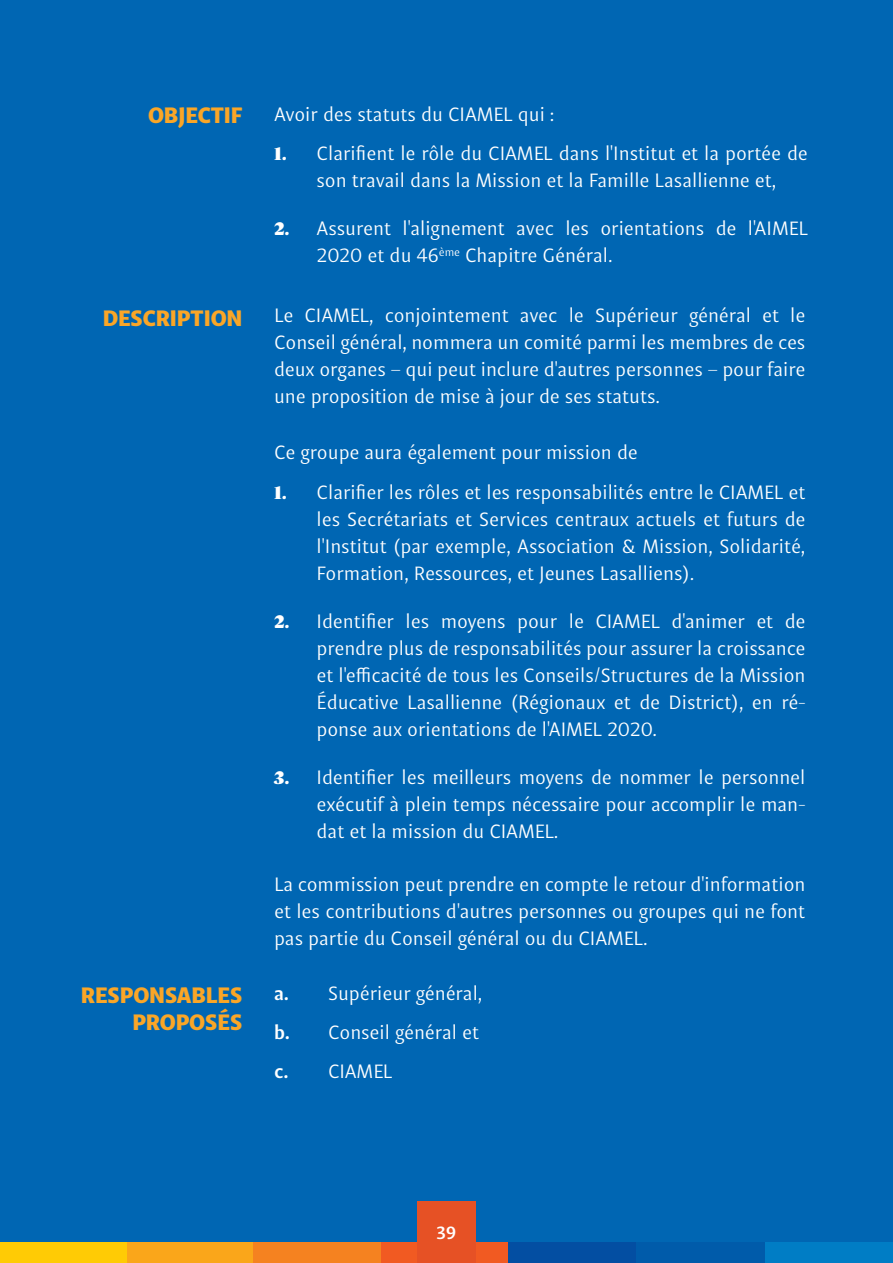
<style>
.page{position:relative;width:893px;height:1263px;background:#0066b3}
.page>*{position:absolute;margin:0;border:0;box-sizing:border-box;transform-origin:0 0}
.t1{font:900 22.5px/27px "Indivisa Text Sans";color:#faa627;text-align:right}
.t2{font:19.5px/27px "Indivisa Text Sans";letter-spacing:-.005em;color:#fff;text-align:justify}
.t3{font:700 18px "Indivisa Text Sans";color:#fff}
.s1{font-family:"Indivisa Display Serif";font-weight:800}
.s2{font-weight:700}
</style>
<div class="page">
<div style="left:0;top:1242px;width:128px;height:21px;background:#ffcb05"></div>
<div style="left:128px;top:1242px;width:128px;height:21px;background:#faa61a"></div>
<div style="left:254px;top:1242px;width:128px;height:21px;background:#f58220"></div>
<div style="left:382px;top:1242px;width:128px;height:21px;background:#f15a22"></div>
<div style="left:509px;top:1242px;width:128px;height:21px;background:#034ea2"></div>
<div style="left:637px;top:1242px;width:128px;height:21px;background:#005baa"></div>
<div style="left:765px;top:1242px;width:128px;height:21px;background:#007dc5"></div>
<div style="left:417px;top:1201px;width:59px;height:62px;background:#e65125"></div>
<p class="t1" style="left:148px;top:100px;width:96px">OBJECTIF</p>
<p class="t2" style="left:274px;top:99px;width:282px">Avoir des statuts du CIAMEL qui :</p>
<p class="t2" style="left:274px;top:138px;width:535px;text-align:center"><span class="s1">1.</span> Clarifient le rôle du CIAMEL dans l'Institut et la portée de son travail dans la Mission et la Famille Lasallienne et,</p>
<p class="t2" style="left:317px;top:214px;width:493px;text-indent:-43px"><span class="s1">2.</span> Assurent l'alignement avec les orientations de l'AIMEL<br>2020 et du 46<sup>ème</sup> Chapitre Général.</p>
<p class="t1" style="left:103px;top:302px;width:141px">DESCRIPTION</p>
<p class="t2" style="left:274px;top:301px;width:533px">Le CIAMEL, conjointement avec le Supérieur général et le Conseil général, nommera un comité parmi les membres de ces deux organes – qui peut inclure d'autres personnes – pour faire une proposition de mise à jour de ses statuts.</p>
<p class="t2" style="left:274px;top:438px;width:365px">Ce groupe aura également pour mission de</p>
<p class="t2" style="left:317px;top:477px;width:490px;text-indent:-43px"><span class="s1">1.</span> Clarifier les rôles et les responsabilités entre le CIAMEL et les Secrétariats et Services centraux actuels et futurs de l'Institut (par exemple, Association &amp; Mission, Solidarité, Formation, Ressources, et Jeunes Lasalliens).</p>
<p class="t2" style="left:317px;top:607px;width:490px;text-indent:-43px"><span class="s1">2.</span> Identifier les moyens pour le CIAMEL d'animer et de prendre plus de responsabilités pour assurer la croissance et l'efficacité de tous les Conseils/Structures de la Mission Éducative Lasallienne (Régionaux et de District), en ré&shy;ponse aux orientations de l'AIMEL 2020.</p>
<p class="t2" style="left:317px;top:763px;width:490px;text-indent:-43px"><span class="s1">3.</span> Identifier les meilleurs moyens de nommer le personnel exécutif à plein temps nécessaire pour accomplir le man&shy;dat et la mission du CIAMEL.</p>
<p class="t2" style="left:274px;top:870px;width:533px">La commission peut prendre en compte le retour d'information et les contributions d'autres personnes ou groupes qui ne font pas partie du Conseil général ou du CIAMEL.</p>
<p class="t1" style="left:81px;top:980px;width:163px">RESPONSABLES<br>PROPOSÉS</p>
<p class="t2" style="left:274px;top:972px;width:210px;line-height:39px;text-align:left"><span class="s2">a.</span> Supérieur général, <span class="s2">b.</span> Conseil général et <span class="s2">c.</span> CIAMEL</p>
<p class="t3" style="left:436px;top:1217px;width:21px">39</p>
</div>
